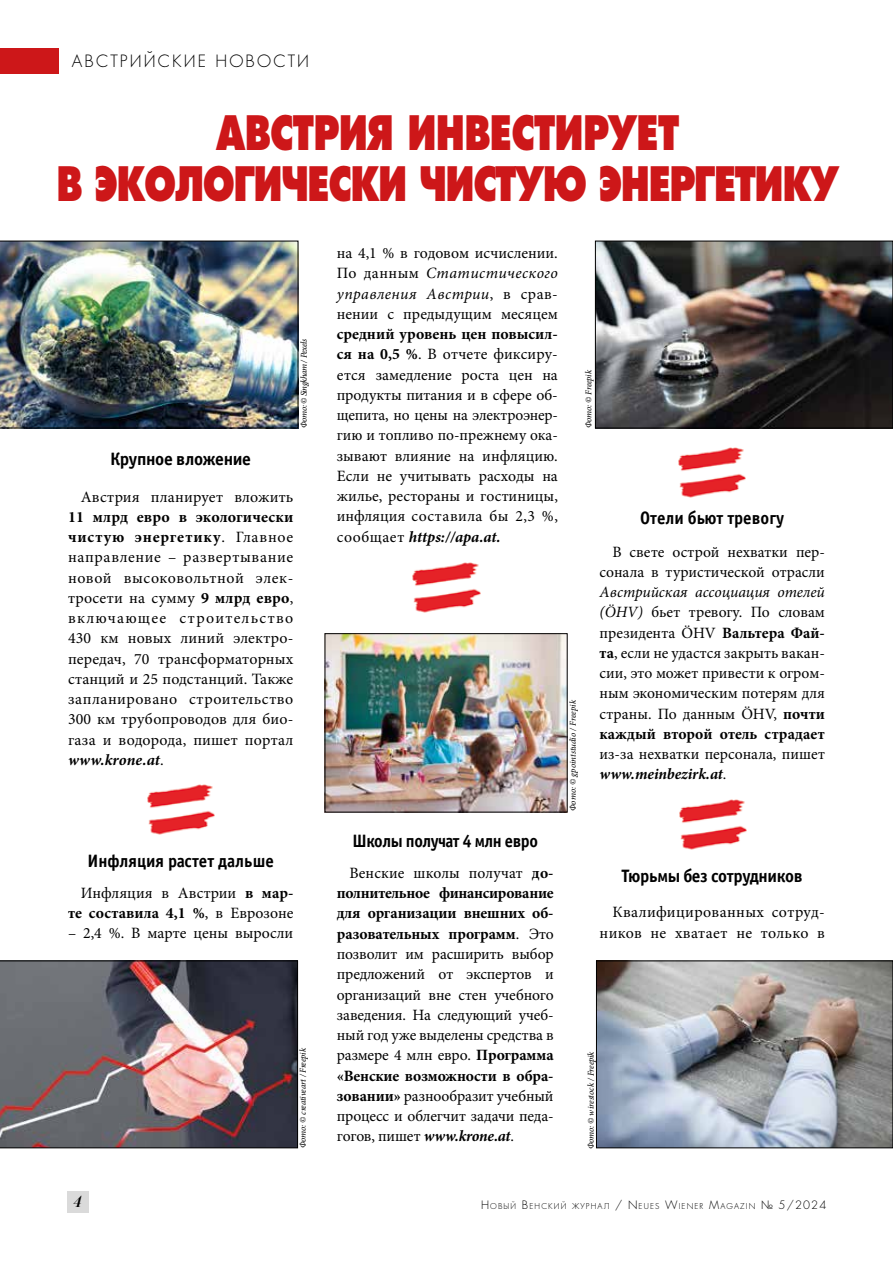
<style>
.page{position:relative;width:893px;height:1263px;background:#fff}
.page>*{position:absolute;margin:0;border:0;box-sizing:border-box;transform-origin:0 0}
.t1{font:46.2px/51px "Favorit Extra Bold C";letter-spacing:-.04em;color:#cd1719;text-align:center;scale:.77 1}
.t2{font:18px "Officina Sans Bold C";color:#000;scale:.94 1}
.t3{font:18px "Officina Sans Bold C";letter-spacing:-.02em;color:#000;scale:.96 1}
.t4{font:18px "Officina Sans Bold C";letter-spacing:-.02em;color:#000;scale:.92 1}
.t5{font:18px "Officina Sans Bold C";letter-spacing:-.02em;color:#000}
.t6{font:16.5px "Favorit Light C";letter-spacing:.13em;color:#000}
.t7{font:italic 16.5px "Paragon Nord C";color:#000}
.t8{font:15.75px/20.2px "Minion Pro";color:#000;text-align:justify}
.t9{font:15.75px/20.2px "Minion Pro";letter-spacing:.02em;color:#000;text-align:right}
.t10{font:italic 9px "Minion Pro";letter-spacing:-.025em;color:#000}
.t11{font:italic 9px "Minion Pro";letter-spacing:-.005em;color:#000}
.t12{font:italic 9px "Minion Pro";letter-spacing:-.045em;color:#000}
.t13{font:7.8px "Favorit Light C";letter-spacing:.145em;color:#000}
.s1{font-weight:700}
.s2{font-weight:700;font-style:italic}
.s3{font-style:italic}
.s4{font-size:11.25px}
</style>
<div class="page">
<div style="left:67px;top:1192px;width:22px;height:21px;background:#dadada"></div>
<div style="left:0;top:48px;width:59px;height:25px;background:#cd1719"></div>
<img style="left:597px;top:243px;width:294px;height:183px">
<div style="left:595px;top:241px;width:298px;height:187px;border:1px solid #000"></div>
<img style="left:0;top:241px;width:298px;height:187px">
<img style="left:327px;top:635px;width:238px;height:175px">
<div style="left:325px;top:633px;width:242px;height:179px;border:1px solid #000"></div>
<img style="left:147px;top:784px;width:68px;height:51px">
<img style="left:412px;top:562px;width:69px;height:51px">
<img style="left:678px;top:447px;width:68px;height:51px">
<img style="left:679px;top:799px;width:68px;height:51px">
<img style="left:598px;top:963px;width:293px;height:183px">
<div style="left:596px;top:961px;width:297px;height:187px;border:1px solid #000"></div>
<img style="left:0;top:961px;width:298px;height:187px">
<p class="t6" style="left:72px;top:50px;width:239px">АВСТРИЙСКИЕ НОВОСТИ</p>
<h1 class="t1" style="left:56px;top:108px;width:1018px">АВСТРИЯ ИНВЕСТИРУЕТ<br>В ЭКОЛОГИЧЕСКИ ЧИСТУЮ ЭНЕРГЕТИКУ</h1>
<p class="t12" style="left:298px;top:428px;width:91px;rotate:-90deg">Фото: © Singkham / Pexels</p>
<p class="t5" style="left:110px;top:449px;width:142px">Крупное вложение</p>
<p class="t8" style="left:81px;top:486px;width:214px">Австрия планирует вложить</p>
<p class="t8" style="left:68px;top:507px;width:227px"><span class="s1">11 млрд евро в экологически чистую энергетику</span>. Главное направление – развертывание новой высоковольтной элек&shy;тросети на сумму <span class="s1">9 млрд евро</span>, включающее строительство 430 км новых линий электро&shy;передач, 70 трансформаторных станций и 25 подстанций. Также запланировано строительство 300 км трубопроводов для био&shy;газа и водорода, пишет портал <span class="s2">www.krone.at</span>.</p>
<p class="t8" style="left:337px;top:243px;width:223px">на 4,1 % в годовом исчислении.<br>По данным <span class="s3">Статистического управления Австрии</span>, в срав&shy;нении с предыдущим месяцем</p>
<p class="t8" style="left:337px;top:324px;width:223px"><span class="s1">средний уровень цен повысил&shy;ся на 0,5 %</span>. В отчете фиксиру&shy;ется замедление роста цен на продукты питания и в сфере об&shy;щепита, но цены на электроэнер&shy;гию и топливо по-прежнему ока&shy;зывают влияние на инфляцию.<br>Если не учитывать расходы на жилье, рестораны и гостиницы, инфляция составила бы 2,3 %, сообщает <span class="s2">https://apa.at.</span></p>
<p class="t10" style="left:582px;top:428px;width:60px;rotate:-90deg">Фото: © Freepik</p>
<p class="t11" style="left:567px;top:811px;width:112px;rotate:-90deg">Фото: © gpointstudio / Freepik</p>
<p class="t2" style="left:640px;top:508px;width:155px">Отели бьют тревогу</p>
<p class="t8" style="left:600px;top:542px;width:227px;text-align:right">В свете острой нехватки пер&shy;сонала в туристической отрасли</p>
<p class="t8" style="left:600px;top:582px;width:227px"><span class="s3">Австрийская ассоциация отелей (ÖHV)</span> бьет тревогу. По словам президента ÖHV <span class="s1">Вальтера Фай&shy;та</span>, если не удастся закрыть вакан&shy;сии, это может привести к огром&shy;ным экономическим потерям для страны. По данным ÖHV, <span class="s1">почти каждый второй отель страдает</span></p>
<p class="t8" style="left:600px;top:744px;width:227px">из-за нехватки персонала, пишет <span class="s2">www.meinbezirk.at</span>.</p>
<p class="t4" style="left:352px;top:831px;width:203px">Школы получат 4 млн евро</p>
<p class="t8" style="left:337px;top:863px;width:218px;text-indent:13px">Венские школы получат <span class="s1">до&shy;полнительное финансирование для организации внешних об&shy;разовательных программ</span>. Это позволит им расширить выбор предложений от экспертов и организаций вне стен учебного заведения. На следующий учеб&shy;ный год уже выделены средства в размере 4 млн евро. <span class="s1">Программа «Венские возможности в обра&shy;зовании»</span> разнообразит учебный процесс и облегчит задачи педа&shy;гогов, пишет <span class="s2">www.krone.at</span>.</p>
<p class="t2" style="left:88px;top:851px;width:200px">Инфляция растет дальше</p>
<p class="t8" style="left:68px;top:882px;width:227px;text-align:right">Инфляция в Австрии <span class="s1">в мар&shy;те составила 4,1 %</span>, в Еврозоне</p>
<p class="t8" style="left:68px;top:923px;width:227px">– 2,4 %. В марте цены выросли</p>
<p class="t3" style="left:622px;top:866px;width:190px">Тюрьмы без сотрудников</p>
<p class="t9" style="left:600px;top:902px;width:227px">Квалифицированных сотруд&shy;ников не хватает не только в</p>
<p class="t10" style="left:297px;top:1148px;width:101px;rotate:-90deg">Фото: © creativeart / Freepik</p>
<p class="t10" style="left:585px;top:1149px;width:99px;rotate:-90deg">Фото: © wirestock / Freepik</p>
<p class="t7" style="left:72px;top:1192px;width:10px">4</p>
<p class="t13" style="left:481px;top:1201px;width:347px"><span class="s4">Н</span>ОВЫЙ <span class="s4">В</span>ЕНСКИЙ ЖУРНАЛ <span class="s4">/</span> <span class="s4">N</span>EUES <span class="s4">W</span>IEN ER <span class="s4">M</span>AGAZIN <span class="s4">№ 5/2024</span></p>
</div>
